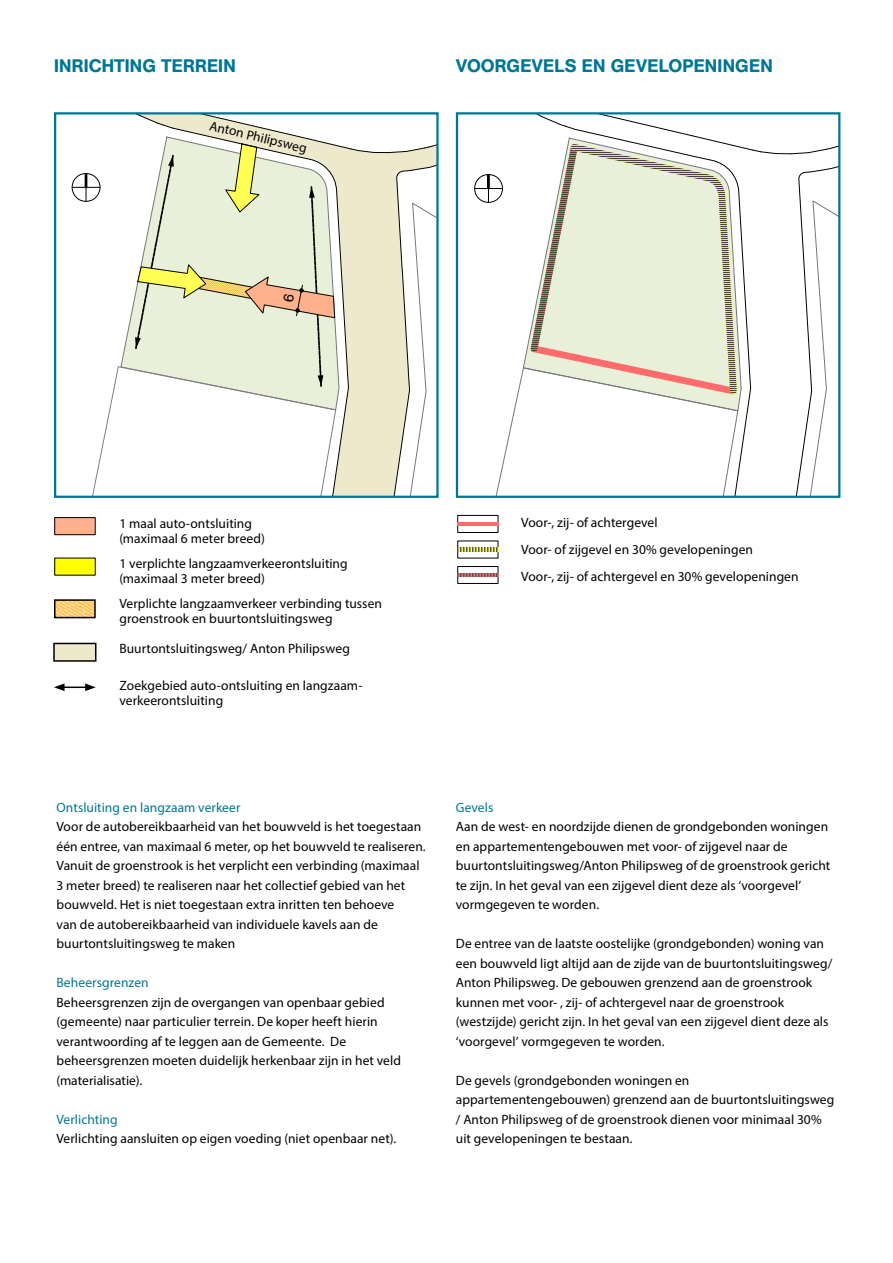
<style>
.page{position:relative;width:893px;height:1263px;background:#fff}
.page>*{position:absolute;margin:0;border:0;box-sizing:border-box;transform-origin:0 0}
.t1{font:500 18px "SG Next BSK";letter-spacing:.015em;color:#007694}
.t2{font:13.5px/19.5px "Myriad Pro";letter-spacing:.005em;color:#000}
.t3{font:13.5px "Myriad Pro";letter-spacing:.005em;color:#007694}
</style>
<div class="page">
<svg style="left:474px;top:115px;width:363px;height:380px"></svg>
<div style="left:456px;top:112px;width:384px;height:386px;border:2px solid #007694"></div>
<svg style="left:57px;top:602px;width:36px;height:13px"></svg>
<div style="left:54px;top:599px;width:42px;height:19px;border:2px solid #000101"></div>
<svg style="left:458px;top:514px;width:41px;height:70px"></svg>
<svg style="left:458px;top:573px;width:40px;height:4px"></svg>
<hr style="left:458px;top:548px;width:40px;height:3px;background:#bfbfbf">
<hr style="left:458px;top:522px;width:40px;height:4px;background:#ff6a6a">
<div style="left:55px;top:518px;width:40px;height:17px;background:#ffb18d"></div>
<div style="left:55px;top:517px;width:40px;height:18px;border:1px solid #000"></div>
<div style="left:55px;top:558px;width:40px;height:17px;background:#ff0"></div>
<hr style="left:62px;top:686px;width:26px;height:2px;background:#000101">
<svg style="left:54px;top:683px;width:11px;height:8px"></svg>
<svg style="left:85px;top:683px;width:11px;height:8px"></svg>
<div style="left:54px;top:643px;width:42px;height:18px;background:#eee9cc"></div>
<div style="left:53px;top:643px;width:43px;height:19px;border:2px solid #000"></div>
<svg style="left:72px;top:113px;width:365px;height:384px"></svg>
<h1 class="t1" style="left:54px;top:55px;width:183px">INRICHTING TERREIN</h1>
<p class="t2" style="left:212px;top:116px;width:101px;rotate:13deg">Anton Philipsweg</p>
<h1 class="t1" style="left:456px;top:55px;width:318px">VOORGEVELS EN GEVELOPENINGEN</h1>
<p class="t2" style="left:119px;top:516px;width:147px;line-height:15px">1 maal auto-ontsluiting (maximaal 6 meter breed)</p>
<p class="t2" style="left:119px;top:556px;width:230px;line-height:15px">1 verplichte langzaamverkeerontsluiting (maximaal 3 meter breed)</p>
<p class="t2" style="left:119px;top:596px;width:264px;line-height:15px">Verplichte langzaamverkeer verbinding tussen groenstrook en buurtontsluitingsweg</p>
<p class="t2" style="left:119px;top:639px;width:232px">Buurtontsluitingsweg/ Anton Philipsweg</p>
<p class="t2" style="left:119px;top:678px;width:245px;line-height:15px">Zoekgebied auto-ontsluiting en langzaam&shy;verkeerontsluiting</p>
<p class="t2" style="left:521px;top:508px;width:279px;line-height:27px">Voor-, zij- of achtergevel<br>Voor- of zijgevel en 30% gevelopeningen<br>Voor-, zij- of achtergevel en 30% gevelopeningen</p>
<p class="t3" style="left:57px;top:799px;width:186px">Ontsluiting en langzaam verkeer</p>
<p class="t2" style="left:57px;top:817px;width:371px">Voor de autobereikbaarheid van het bouwveld is het toegestaan één entree, van maximaal 6 meter, op het bouwveld te realiseren.<br>Vanuit de groenstrook is het verplicht een verbinding (maximaal 3 meter breed) te realiseren naar het collectief gebied van het bouwveld. Het is niet toegestaan extra inritten ten behoeve<br>van de autobereikbaarheid van individuele kavels aan de buurtontsluitingsweg te maken</p>
<p class="t3" style="left:57px;top:974px;width:94px">Beheersgrenzen</p>
<p class="t2" style="left:57px;top:992px;width:346px">Beheersgrenzen zijn de overgangen van openbaar gebied (gemeente) naar particulier terrein. De koper heeft hierin verantwoording af te leggen aan de Gemeente. De beheersgrenzen moeten duidelijk herkenbaar zijn in het veld (materialisatie).</p>
<p class="t3" style="left:57px;top:1111px;width:63px">Verlichting</p>
<p class="t2" style="left:57px;top:1129px;width:341px">Verlichting aansluiten op eigen voeding (niet openbaar net).</p>
<p class="t3" style="left:456px;top:799px;width:39px">Gevels</p>
<p class="t2" style="left:456px;top:817px;width:376px">Aan de west- en noordzijde dienen de grondgebonden woningen en appartementengebouwen met voor- of zijgevel naar de buurtontsluitingsweg/Anton Philipsweg of de groenstrook gericht te zijn. In het geval van een zijgevel dient deze als ‘voorgevel’ vormgegeven te worden.</p>
<p class="t2" style="left:456px;top:934px;width:378px">De entree van de laatste oostelijke (grondgebonden) woning van een bouwveld ligt altijd aan de zijde van de buurtontsluitingsweg/ Anton Philipsweg. De gebouwen grenzend aan de groenstrook kunnen met voor- , zij- of achtergevel naar de groenstrook (westzijde) gericht zijn. In het geval van een zijgevel dient deze als ‘voorgevel’ vormgegeven te worden.</p>
<p class="t2" style="left:456px;top:1070px;width:380px">De gevels (grondgebonden woningen en appartementengebouwen) grenzend aan de buurtontsluitingsweg / Anton Philipsweg of de groenstrook dienen voor minimaal 30% uit gevelopeningen te bestaan.</p>
</div>
